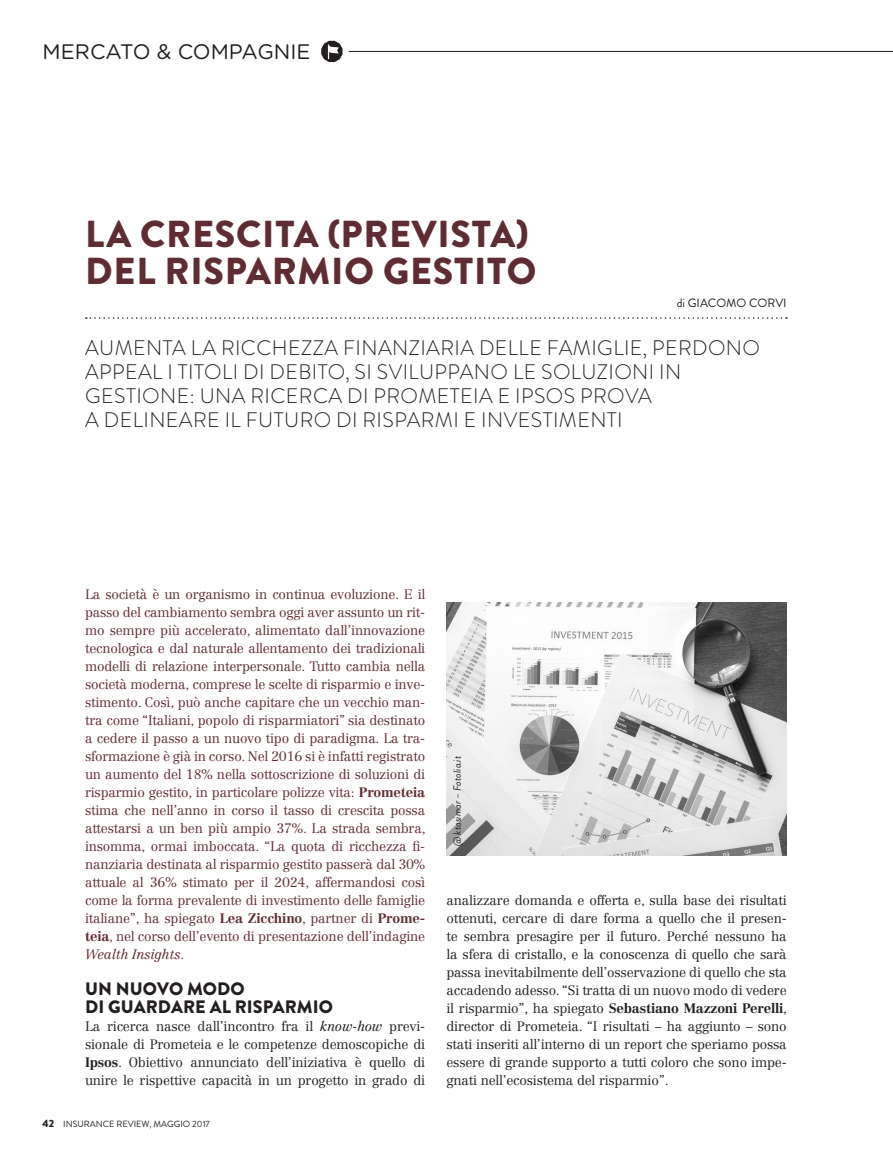
<style>
.page{position:relative;width:893px;height:1170px;background:#fff}
.page>*{position:absolute;margin:0;border:0;box-sizing:border-box;transform-origin:0 0}
.t1{font:900 37.5px "Brandon Grotesque";letter-spacing:.02em;color:#5f2c33}
.t2{font:300 21px/24px "Brandon Grotesque";letter-spacing:.02em;color:#231f20}
.t3{font:21px "Gotham Rounded";color:#231f20}
.t4{font:900 18px "Brandon Grotesque";letter-spacing:.005em;color:#231f20}
.t5{font:300 13.5px/18px "Centennial LT Std";letter-spacing:-.015em;color:#5f2c33;text-align:justify}
.t6{font:300 13.5px/18px "Centennial LT Std";letter-spacing:-.015em;color:#231f20;text-align:justify}
.t7{font:12px "Brandon Grotesque";color:#231f20}
.t8{font:italic 10.5px "Brandon Grotesque";color:#231f20}
.t9{font:9px "Brandon Grotesque";color:#231f20}
.s1{font-weight:700}
.s2{font-style:italic}
.s3{font-weight:900;font-size:10.5px}
</style>
<div class="page">
<svg style="left:321px;top:41px;width:21px;height:21px"></svg>
<hr style="left:349px;top:51px;width:544px;height:1px;background:#231f20">
<svg style="left:86px;top:317px;width:701px;height:2px"></svg>
<img style="left:446px;top:602px;width:341px;height:253px">
<p class="t3" style="left:43px;top:38px;width:270px">MERCATO &amp; COMPAGNIE</p>
<p class="t1" style="left:85px;top:207px;width:445px">LA CRESCITA (PREVISTA)</p>
<p class="t1" style="left:85px;top:244px;width:453px">DEL RISPARMIO GESTITO</p>
<p class="t7" style="left:677px;top:294px;width:111px">di GIACOMO CORVI</p>
<p class="t2" style="left:85px;top:335px;width:676px">AUMENTA LA RICCHEZZA FINANZIARIA DELLE FAMIGLIE, PERDONO<br>APPEAL I TITOLI DI DEBITO, SI SVILUPPANO LE SOLUZIONI IN<br>GESTIONE: UNA RICERCA DI PROMETEIA E IPSOS PROVA</p>
<p class="t2" style="left:85px;top:407px;width:539px">A DELINEARE IL FUTURO DI RISPARMI E INVESTIMENTI</p>
<p class="t5" style="left:85px;top:585px;width:342px">La società è un organismo in continua evoluzione. E il passo del cambiamento sembra oggi aver assunto un rit&shy;mo sempre più accelerato, alimentato dall’innovazione tecnologica e dal naturale allentamento dei tradizionali modelli di relazione interpersonale. Tutto cambia nella società moderna, comprese le scelte di risparmio e inve&shy;stimento. Così, può anche capitare che un vecchio man&shy;tra come “Italiani, popolo di risparmiatori” sia destinato a cedere il passo a un nuovo tipo di paradigma. La tra&shy;sformazione è già in corso. Nel 2016 si è infatti registrato un aumento del 18% nella sottoscrizione di soluzioni di risparmio gestito, in particolare polizze vita: <span class="s1">Prometeia </span>stima che nell’anno in corso il tasso di crescita possa attestarsi a un ben più ampio 37%. La strada sembra, insomma, ormai imboccata. “La quota di ricchezza fi&shy;nanziaria destinata al risparmio gestito passerà dal 30% attuale al 36% stimato per il 2024, affermandosi così come la forma prevalente di investimento delle famiglie italiane”, ha spiegato <span class="s1">Lea Zicchino</span>, partner di <span class="s1">Prome&shy;teia</span>, nel corso dell’evento di presentazione dell’indagine <span class="s2">Wealth Insights</span>.</p>
<p class="t4" style="left:85px;top:975px;width:161px">UN NUOVO MODO</p>
<p class="t4" style="left:85px;top:993px;width:249px">DI GUARDARE AL RISPARMIO</p>
<p class="t6" style="left:85px;top:1017px;width:342px">La ricerca nasce dall’incontro fra il <span class="s2">know-how</span> previ&shy;sionale di Prometeia e le competenze demoscopiche di <span class="s1">Ipsos</span>. Obiettivo annunciato dell’iniziativa è quello di unire le rispettive capacità in un progetto in grado di</p>
<p class="t9" style="left:43px;top:1117px;width:169px"><span class="s3">42</span> INSURANCE REVIEW, MAGGIO 2017</p>
<p class="t8" style="left:450px;top:846px;width:92px;rotate:-90deg">@ ktasimar – Fotolia.it</p>
<p class="t6" style="left:446px;top:891px;width:342px">analizzare domanda e offerta e, sulla base dei risultati ottenuti, cercare di dare forma a quello che il presen&shy;te sembra presagire per il futuro. Perché nessuno ha la sfera di cristallo, e la conoscenza di quello che sarà passa inevitabilmente dell’osservazione di quello che sta accadendo adesso. “Si tratta di un nuovo modo di vedere il risparmio”, ha spiegato <span class="s1">Sebastiano Mazzoni Perelli</span>, director di Prometeia. “I risultati – ha aggiunto – sono stati inseriti all’interno di un report che speriamo possa essere di grande supporto a tutti coloro che sono impe&shy;gnati nell’ecosistema del risparmio”.</p>
</div>
